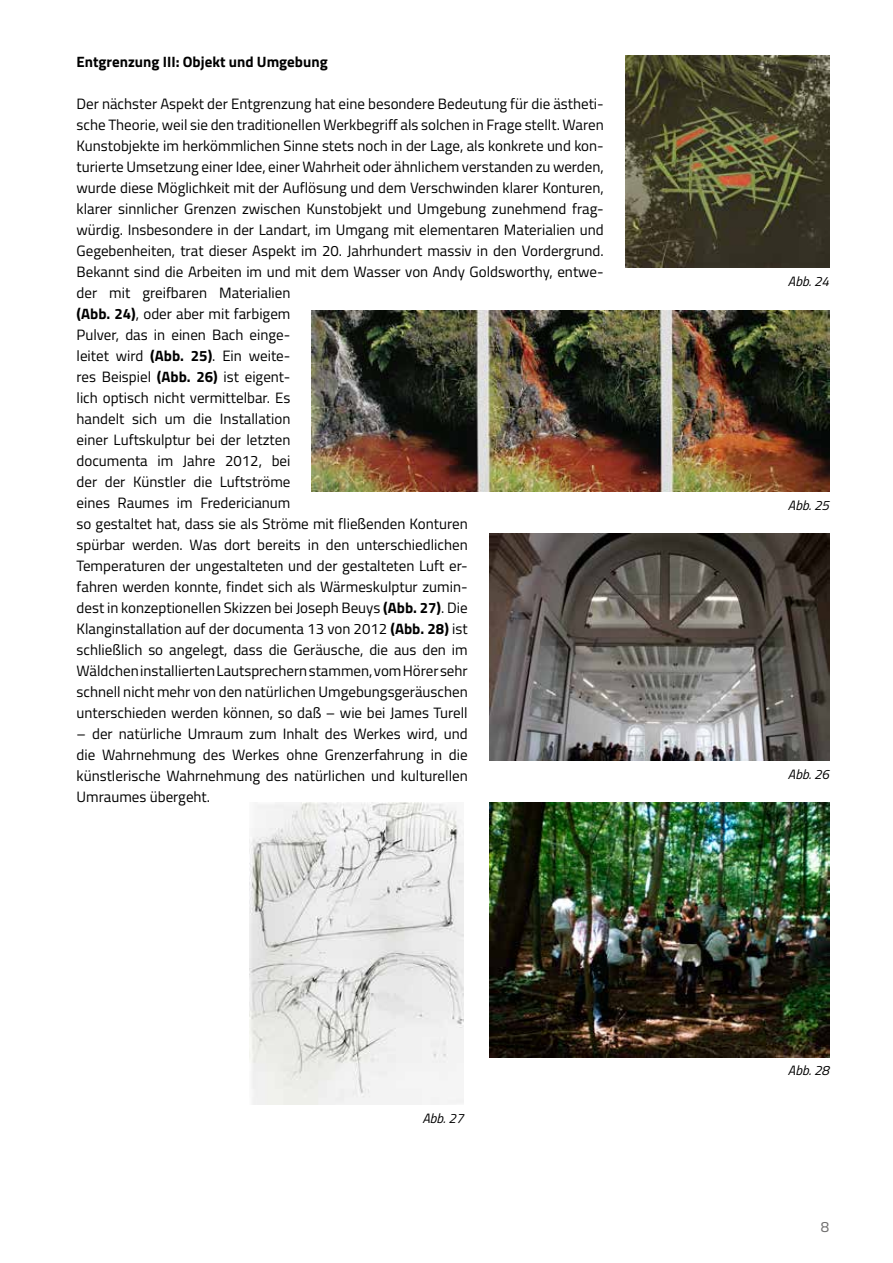
<style>
.page{position:relative;width:893px;height:1263px;background:#fff}
.page>*{position:absolute;margin:0;border:0;box-sizing:border-box;transform-origin:0 0}
.t1{font:15px/21px "Titillium";color:#000}
.t2{font:700 15px "Titillium";color:#000}
.t3{font:15px "Titillium";color:#706f6f}
.t4{font:italic 13.5px "Titillium";color:#000}
.s1{font-weight:700}
</style>
<div class="page">
<img style="left:625px;top:55px;width:204px;height:213px">
<img style="left:312px;top:310px;width:517px;height:182px">
<img style="left:489px;top:534px;width:340px;height:227px">
<img style="left:249px;top:803px;width:215px;height:301px">
<img style="left:489px;top:803px;width:340px;height:254px">
<p class="t2" style="left:77px;top:50px;width:253px">Entgrenzung III: Objekt und Umgebung</p>
<p class="t1" style="left:77px;top:92px;width:529px">Der nächster Aspekt der Entgrenzung hat eine besondere Bedeutung für die ästheti&shy;sche Theorie, weil sie den traditionellen Werkbegriff als solchen in Frage stellt. Waren Kunstobjekte im herkömmlichen Sinne stets noch in der Lage, als konkrete und kon&shy;turierte Umsetzung einer Idee, einer Wahrheit oder ähnlichem verstanden zu werden, wurde diese Möglichkeit mit der Auflösung und dem Verschwinden klarer Konturen, klarer sinnlicher Grenzen zwischen Kunstobjekt und Umgebung zunehmend frag&shy;würdig. Insbesondere in der Landart, im Umgang mit elementaren Materialien und Gegebenheiten, trat dieser Aspekt im 20. Jahrhundert massiv in den Vordergrund.<br>Bekannt sind die Arbeiten im und mit dem Wasser von Andy Goldsworthy, entwe&shy;der mit greifbaren Materialien<br><span class="s1">(Abb. 24)</span>, oder aber mit farbigem<br>Pulver, das in einen Bach einge-<br>leitet wird <span class="s1">(Abb. 25)</span>. Ein weite-<br>res Beispiel <span class="s1">(Abb. 26)</span> ist eigent-<br>lich optisch nicht vermittelbar. Es<br>handelt sich um die Installation<br>einer Luftskulptur bei der letzten<br>documenta im Jahre 2012, bei<br>der der Künstler die Luftströme<br>eines Raumes im Fredericianum<br>so gestaltet hat, dass sie als Ströme mit fließenden Konturen<br>spürbar werden. Was dort bereits in den unterschiedlichen<br>Temperaturen der ungestalteten und der gestalteten Luft er-<br>fahren werden konnte, findet sich als Wärmeskulptur zumin-<br>dest in konzeptionellen Skizzen bei Joseph Beuys <span class="s1">(Abb. 27)</span>. Die<br>Klanginstallation auf der documenta 13 von 2012 <span class="s1">(Abb. 28)</span> ist<br>schließlich so angelegt, dass die Geräusche, die aus den im<br>Wäldchen installierten Lautsprechern stammen, vom Hörer sehr<br>schnell nicht mehr von den natürlichen Umgebungsgeräuschen<br>unterschieden werden können, so daß – wie bei James Turell</p>
<p class="t1" style="left:77px;top:722px;width:393px;text-align:justify">– der natürliche Umraum zum Inhalt des Werkes wird, und die Wahrnehmung des Werkes ohne Grenzerfahrung in die künstlerische Wahrnehmung des natürlichen und kulturellen Umraumes übergeht.</p>
<p class="t4" style="left:422px;top:1108px;width:43px">Abb. 27</p>
<p class="t4" style="left:788px;top:272px;width:43px">Abb. 24</p>
<p class="t4" style="left:788px;top:496px;width:43px">Abb. 25</p>
<p class="t4" style="left:788px;top:765px;width:43px">Abb. 26</p>
<p class="t4" style="left:788px;top:1061px;width:43px">Abb. 28</p>
<p class="t3" style="left:821px;top:1216px;width:10px">8</p>
</div>
